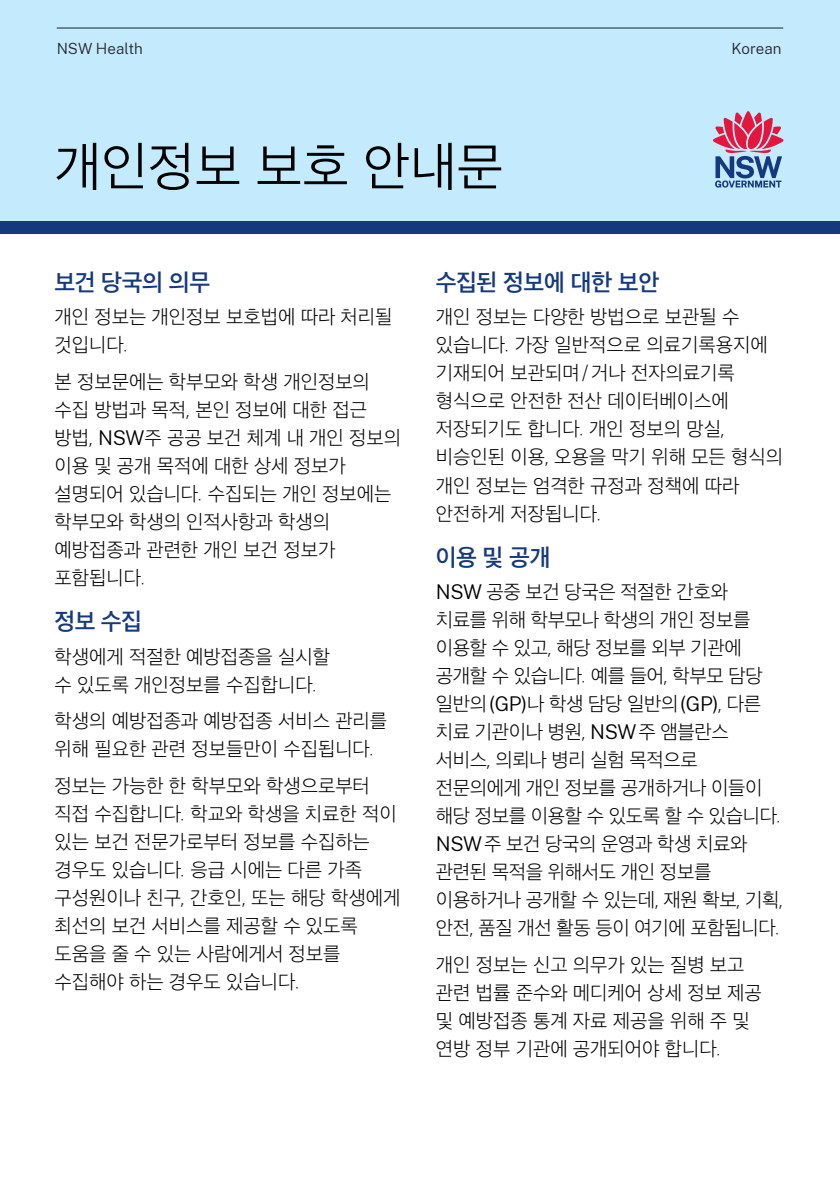
<style>
.page{position:relative;width:840px;height:1191px;background:#fff}
.page>*{position:absolute;margin:0;border:0;box-sizing:border-box;transform-origin:0 0}
.Question_text{font:300 54px "Apple SD Gothic Neo";color:#000}
.Question_text-2{font:600 24px "Apple SD Gothic Neo";letter-spacing:-.01em;color:#15397f}
.body{font:200 20px/28px "Apple SD Gothic Neo";color:#000}
.Main_page_header{font:300 15.2px "Public Sans NSW";color:#22272b}
.s1{font-family:"Public Sans NSW";font-weight:300}
</style>
<div class="page">
<div style="left:0;top:0;width:839px;height:233px;background:#15397f"></div>
<div style="left:0;top:0;width:839px;height:220px;background:#c3ebfd"></div>
<hr style="left:57px;top:28px;width:725px;height:1px;background:#22272b">
<svg style="left:713px;top:111px;width:70px;height:77px"></svg>
<p class="Main_page_header" style="left:57px;top:37px;width:88px">NSW Health</p>
<p class="Main_page_header" style="left:731px;top:37px;width:51px">Korean</p>
<p class="Question_text" style="left:54px;top:138px;width:450px">개인정보 보호 안내문</p>
<p class="Question_text-2" style="left:54px;top:269px;width:157px">보건 당국의 의무</p>
<p class="body" style="left:54px;top:304px;width:339px">개인 정보는 개인정보 보호법에 따라 처리될 것입니다.</p>
<p class="body" style="left:54px;top:369px;width:348px">본 정보문에는 학부모와 학생 개인정보의 수집 방법과 목적, 본인 정보에 대한 접근 방법, <span class="s1">NSW</span>주 공공 보건 체계 내 개인 정보의 이용 및 공개 목적에 대한 상세 정보가 설명되어 있습니다. 수집되는 개인 정보에는 학부모와 학생의 인적사항과 학생의 예방접종과 관련한 개인 보건 정보가 포함됩니다.</p>
<p class="Question_text-2" style="left:54px;top:608px;width:89px">정보 수집</p>
<p class="body" style="left:54px;top:644px;width:277px">학생에게 적절한 예방접종을 실시할 수 있도록 개인정보를 수집합니다.</p>
<p class="body" style="left:54px;top:708px;width:334px">학생의 예방접종과 예방접종 서비스 관리를 위해 필요한 관련 정보들만이 수집됩니다.</p>
<p class="body" style="left:54px;top:773px;width:347px">정보는 가능한 한 학부모와 학생으로부터 직접 수집합니다. 학교와 학생을 치료한 적이 있는 보건 전문가로부터 정보를 수집하는 경우도 있습니다. 응급 시에는 다른 가족 구성원이나 친구, 간호인, 또는 해당 학생에게 최선의 보건 서비스를 제공할 수 있도록 도움을 줄 수 있는 사람에게서 정보를 수집해야 하는 경우도 있습니다.</p>
<p class="Question_text-2" style="left:435px;top:269px;width:225px">수집된 정보에 대한 보안</p>
<p class="body" style="left:435px;top:304px;width:348px">개인 정보는 다양한 방법으로 보관될 수 있습니다. 가장 일반적으로 의료기록용지에 기재되어 보관되며/거나 전자의료기록 형식으로 안전한 전산 데이터베이스에 저장되기도 합니다. 개인 정보의 망실, 비승인된 이용, 오용을 막기 위해 모든 형식의 개인 정보는 엄격한 규정과 정책에 따라 안전하게 저장됩니다.</p>
<p class="Question_text-2" style="left:435px;top:544px;width:116px">이용 및 공개</p>
<p class="body" style="left:435px;top:579px;width:348px"><span class="s1">NSW</span> 공중 보건 당국은 적절한 간호와 치료를 위해 학부모나 학생의 개인 정보를 이용할 수 있고, 해당 정보를 외부 기관에 공개할 수 있습니다. 예를 들어, 학부모 담당 일반의<span class="s1">(GP)</span>나 학생 담당 일반의<span class="s1">(GP)</span>, 다른 치료 기관이나 병원, <span class="s1">NSW</span>주 앰블란스 서비스, 의뢰나 병리 실험 목적으로 전문의에게 개인 정보를 공개하거나 이들이 해당 정보를 이용할 수 있도록 할 수 있습니다.<br><span class="s1">NSW</span>주 보건 당국의 운영과 학생 치료와 관련된 목적을 위해서도 개인 정보를 이용하거나 공개할 수 있는데, 재원 확보, 기획, 안전, 품질 개선 활동 등이 여기에 포함됩니다.</p>
<p class="body" style="left:435px;top:952px;width:327px">개인 정보는 신고 의무가 있는 질병 보고 관련 법률 준수와 메디케어 상세 정보 제공 및 예방접종 통계 자료 제공을 위해 주 및 연방 정부 기관에 공개되어야 합니다.</p>
</div>
